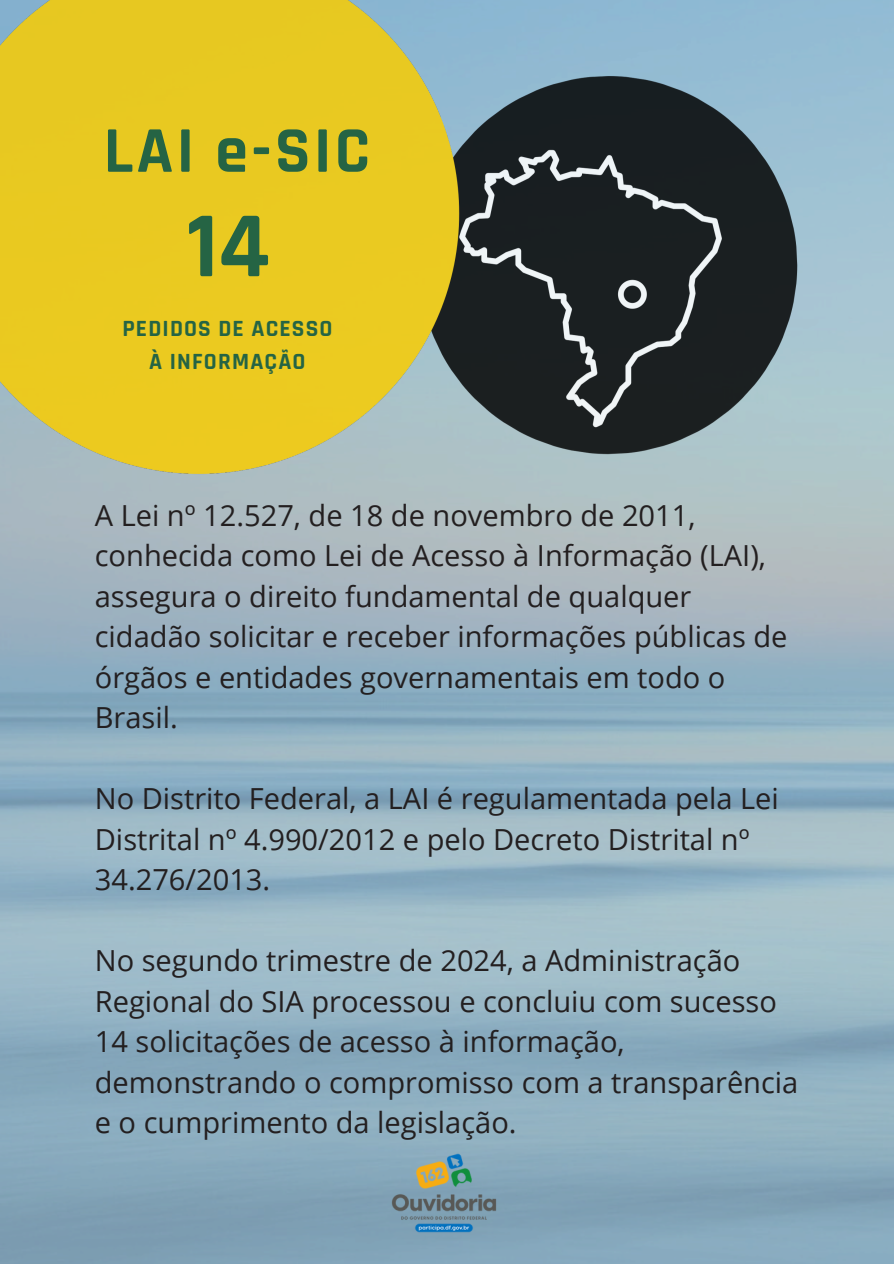
<style>
.page{position:relative;width:894px;height:1264px;background:#fff}
.page>*{position:absolute;margin:0;border:0;box-sizing:border-box;transform-origin:0 0}
.t1{font:700 93.9px "Rajdhani";color:#256444}
.t2{font:700 65.85px "Rajdhani";letter-spacing:.05em;color:#256444}
.t3{font:28.95px/40.5px "Open Sans";color:#231f20}
.t4{font:700 23.55px/32.7px "Rajdhani";letter-spacing:.05em;color:#256444;text-align:center}
</style>
<div class="page">
<img style="left:0;top:0;width:804px;height:481px">
<img style="left:294px;top:1108px;width:300px;height:155px">
<h1 class="t2" style="left:104px;top:110px;width:268px">LAI e-SIC</h1>
<p class="t1" style="left:187px;top:189px;width:84px">14</p>
<p class="t4" style="left:122px;top:312px;width:212px">PEDIDOS DE ACESSO<br>À INFORMAÇÃO</p>
<p class="t3" style="left:95px;top:494px;width:694px">A Lei nº 12.527, de 18 de novembro de 2011, conhecida como Lei de Acesso à Informação (LAI), assegura o direito fundamental de qualquer cidadão solicitar e receber informações públicas de órgãos e entidades governamentais em todo o Brasil.</p>
<p class="t3" style="left:95px;top:777px;width:685px">No Distrito Federal, a LAI é regulamentada pela Lei<br>Distrital nº 4.990/2012 e pelo Decreto Distrital nº<br>34.276/2013.</p>
<h2 class="t3" style="left:95px;top:939px;width:704px">No segundo trimestre de 2024, a Administração Regional do SIA processou e concluiu com sucesso 14 solicitações de acesso à informação, demonstrando o compromisso com a transparência e o cumprimento da legislação.</h2>
</div>
